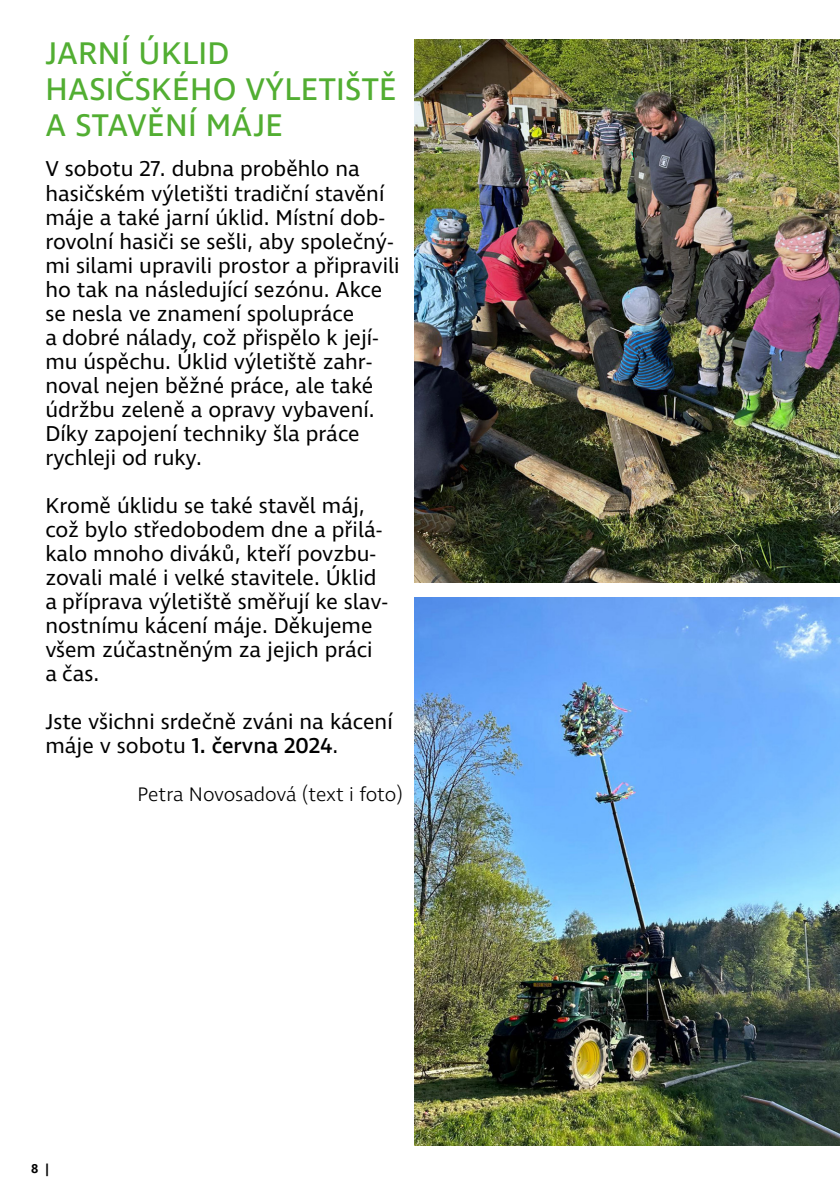
<style>
.page{position:relative;width:840px;height:1191px;background:#fff}
.page>*{position:absolute;margin:0;border:0;box-sizing:border-box;transform-origin:0 0}
.t1{font:32px/36px "Ingra";letter-spacing:.01em;color:#52ae32}
.t2{font:22px/24px "Ingra";color:#000}
.t3{font:300 20px "Ingra";letter-spacing:-.01em;color:#000}
.t4{font:700 12.6px "Segoe UI";color:#000}
.s1{font-weight:500}
</style>
<div class="page">
<img style="left:414px;top:40px;width:425px;height:542px">
<img style="left:414px;top:597px;width:425px;height:548px">
<h1 class="t1" style="left:46px;top:37px;width:352px">JARNÍ ÚKLID<br>HASIČSKÉHO VÝLETIŠTĚ<br>A STAVĚNÍ MÁJE</h1>
<p class="t2" style="left:45px;top:158px;width:355px">V sobotu 27. dubna proběhlo na hasičském výletišti tradiční stavění máje a také jarní úklid. Místní dob&shy;rovolní hasiči se sešli, aby společný&shy;mi silami upravili prostor a připravili ho tak na následující sezónu. Akce se nesla ve znamení spolupráce<br>a dobré nálady, což přispělo k její&shy;mu úspěchu. Úklid výletiště zahr&shy;noval nejen běžné práce, ale také údržbu zeleně a opravy vybavení.<br>Díky zapojení techniky šla práce rychleji od ruky.</p>
<p class="t2" style="left:45px;top:494px;width:343px">Kromě úklidu se také stavěl máj, což bylo středobodem dne a přilá&shy;kalo mnoho diváků, kteří povzbu&shy;zovali malé i velké stavitele. Úklid a příprava výletiště směřují ke slav&shy;nostnímu kácení máje. Děkujeme všem zúčastněným za jejich práci a čas.</p>
<p class="t2" style="left:45px;top:710px;width:348px">Jste všichni srdečně zváni na kácení máje v sobotu <span class="s1">1. června 2024</span>.</p>
<p class="t3" style="left:137px;top:781px;width:267px">Petra Novosadová (text i foto)</p>
<p class="t4" style="left:31px;top:1156px;width:20px">8 |</p>
</div>
